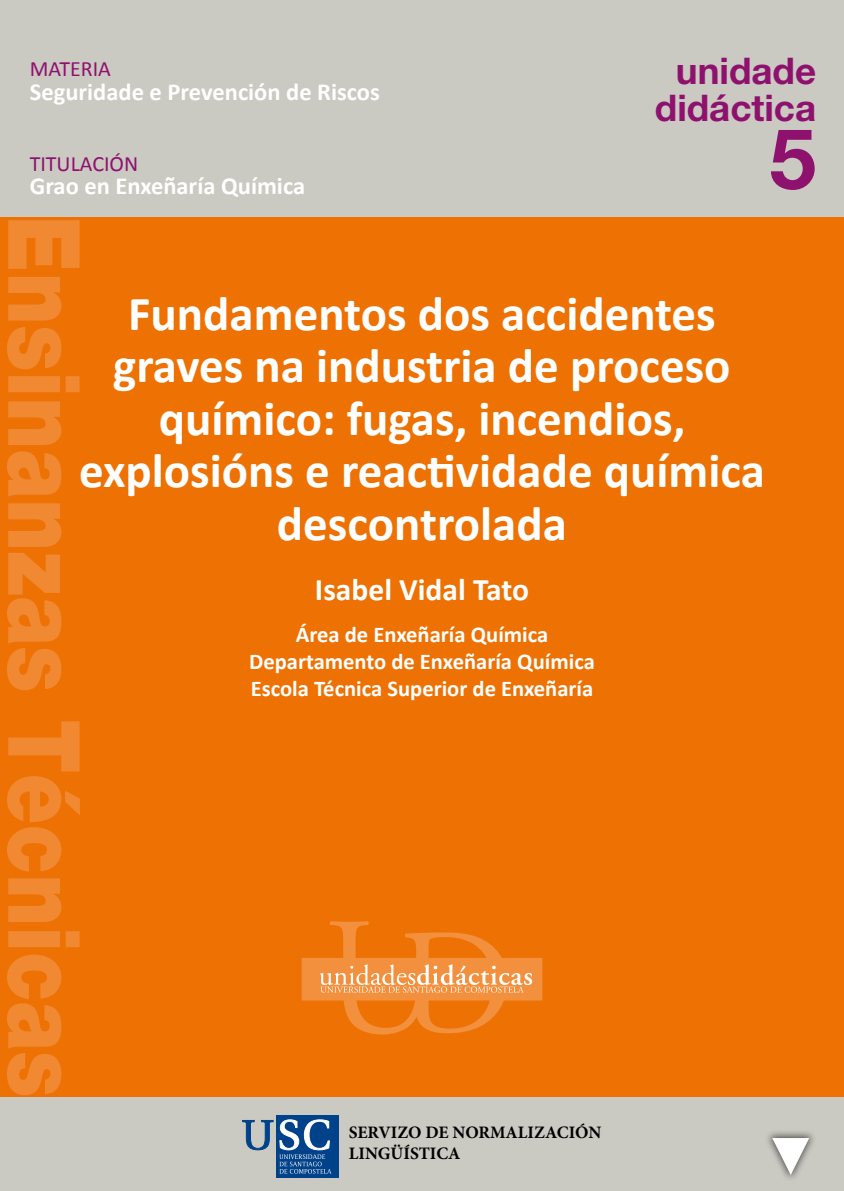
<style>
.page{position:relative;width:844px;height:1191px;background:#fff}
.page>*{position:absolute;margin:0;border:0;box-sizing:border-box;transform-origin:0 0}
.t1{font:900 99.75px "Helvetica Neue";color:#f18832;scale:.81 1}
.t2{font:700 84px "Helvetica Neue";color:#8f116e}
.TITULO{font:700 49px/52.5px "Calibri";color:#fff;text-align:center}
.t3{font:700 36.75px "Helvetica Neue";color:#8f116e}
.AUTORES{font:700 31.5px "Calibri";color:#fff}
.t4{font:700 24.5px "Calibri";color:#fff}
.DPTO__FAC_etc{font:700 22.57px/27.1px "Calibri";color:#fff;text-align:center}
.t5{font:21.88px "Calibri";color:#8f116e}
.t6{font:700 17.5px/21px "Minion Pro";color:#000}
</style>
<div class="page">
<div style="left:0;top:0;width:843px;height:1191px;background:#cac9c2"></div>
<div style="left:0;top:217px;width:843px;height:880px;background:#ee7203"></div>
<div style="left:302px;top:958px;width:239px;height:42px;background:#f3903e"></div>
<div style="left:302px;top:958px;width:240px;height:42px;border:1px solid #f3903e"></div>
<svg style="left:320px;top:921px;width:212px;height:113px"></svg>
<div style="left:276px;top:1115px;width:63px;height:62px;background:#004289"></div>
<svg style="left:242px;top:1120px;width:31px;height:30px"></svg>
<svg style="left:279px;top:1119px;width:52px;height:54px"></svg>
<div style="left:764px;top:1129px;width:52px;height:52px;background:#000;opacity:.6"></div>
<svg style="left:770px;top:1137px;width:40px;height:38px"></svg>
<p class="t5" style="left:30px;top:55px;width:83px">MATERIA</p>
<p class="t4" style="left:30px;top:77px;width:351px">Seguridade e Prevención de Riscos</p>
<p class="t5" style="left:30px;top:150px;width:110px">TITULACIÓN</p>
<p class="t4" style="left:30px;top:170px;width:277px">Grao en Enxeñaría Química</p>
<p class="t3" style="left:675px;top:48px;width:142px">unidade</p>
<p class="t3" style="left:654px;top:85px;width:163px">didáctica</p>
<p class="t2" style="left:769px;top:107px;width:48px">5</p>
<p class="t1" style="left:103px;top:215px;width:1090px;rotate:90deg">Ensinanzas Técnicas</p>
<p class="TITULO" style="left:79px;top:287px;width:687px">Fundamentos dos accidentes graves na industria de proceso químico: fugas, incendios, explosións e reactividade química descontrolada</p>
<p class="AUTORES" style="left:315px;top:569px;width:215px">Isabel Vidal Tato</p>
<p class="DPTO__FAC_etc" style="left:249px;top:621px;width:347px">Área de Enxeñaría Química<br>Departamento de Enxeñaría Química<br>Escola Técnica Superior de Enxeñaría</p>
<p class="t6" style="left:349px;top:1123px;width:254px">SERVIZO DE NORMALIZACIÓN<br>LINGÜÍSTICA</p>
</div>
